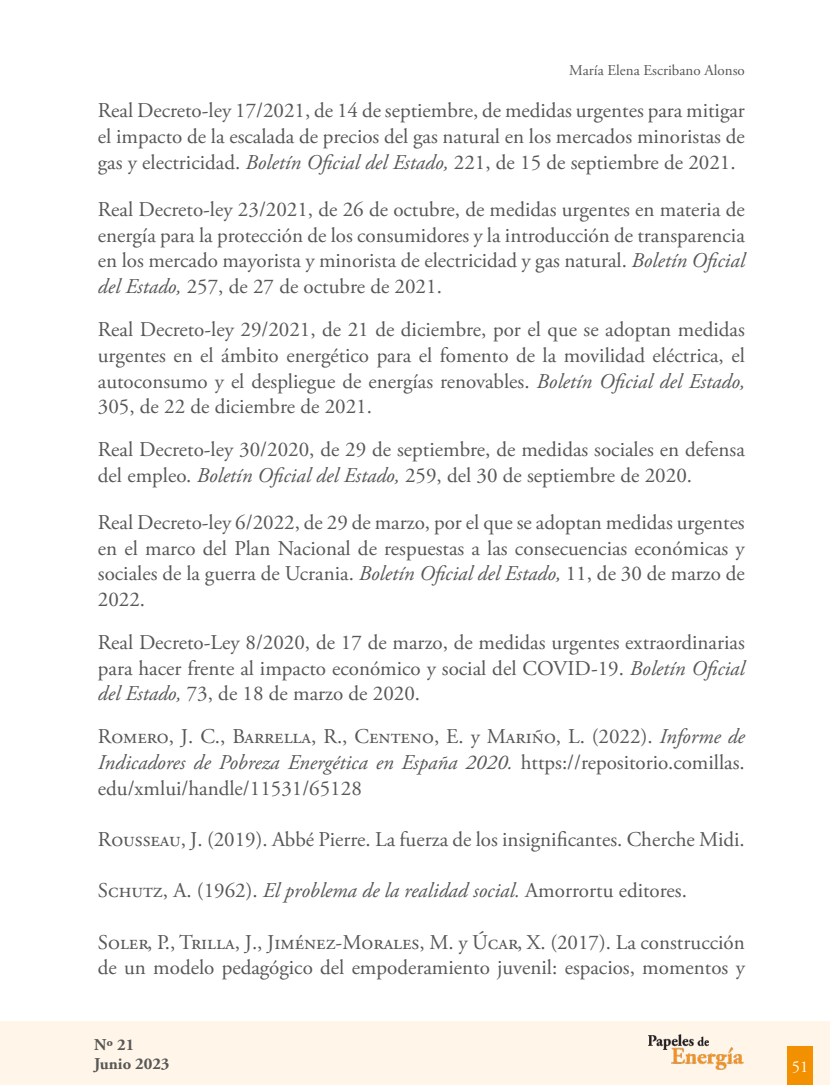
<style>
.page{position:relative;width:830px;height:1085px;background:#fff}
.page>*{position:absolute;margin:0;border:0;box-sizing:border-box;transform-origin:0 0}
.t1{font:21px/25.8px "Adobe Garamond Pro";color:#575756;text-align:justify}
.t2{font:700 16.5px/19.8px "Adobe Garamond Pro";color:#575756}
.t3{font:16.5px "Adobe Garamond Pro";color:#fff}
.t4{font:15px "Adobe Garamond Pro";color:#575756}
.s1{font-style:italic}
</style>
<div class="page">
<div style="left:0;top:1020px;width:829px;height:64px;background:#fff5e9"></div>
<img style="left:648px;top:1034px;width:95px;height:35px">
<div style="left:787px;top:1046px;width:25px;height:38px;background:#f39000"></div>
<p class="t4" style="left:569px;top:62px;width:177px">María Elena Escribano Alonso</p>
<p class="t1" style="left:98px;top:98px;width:648px">Real Decreto-ley 17/2021, de 14 de septiembre, de medidas urgentes para mitigar el impacto de la escalada de precios del gas natural en los mercados minoristas de gas y electricidad. <span class="s1">Boletín Oficial del Estado,</span> 221, de 15 de septiembre de 2021.</p>
<p class="t1" style="left:98px;top:197px;width:648px">Real Decreto-ley 23/2021, de 26 de octubre, de medidas urgentes en materia de energía para la protección de los consumidores y la introducción de transparencia en los mercado mayorista y minorista de electricidad y gas natural. <span class="s1">Boletín Oficial del Estado,</span> 257, de 27 de octubre de 2021.</p>
<p class="t1" style="left:98px;top:317px;width:648px">Real Decreto-ley 29/2021, de 21 de diciembre, por el que se adoptan medidas urgentes en el ámbito energético para el fomento de la movilidad eléctrica, el autoconsumo y el despliegue de energías renovables. <span class="s1">Boletín Oficial del Estado, </span>305, de 22 de diciembre de 2021.</p>
<p class="t1" style="left:98px;top:437px;width:648px">Real Decreto-ley 30/2020, de 29 de septiembre, de medidas sociales en defensa del empleo. <span class="s1">Boletín Oficial del Estado,</span> 259, del 30 de septiembre de 2020.</p>
<p class="t1" style="left:98px;top:510px;width:648px">Real Decreto-ley 6/2022, de 29 de marzo, por el que se adoptan medidas urgentes en el marco del Plan Nacional de respuestas a las consecuencias económicas y sociales de la guerra de Ucrania. <span class="s1">Boletín Oficial del Estado,</span> 11, de 30 de marzo de 2022.</p>
<p class="t1" style="left:98px;top:630px;width:648px">Real Decreto-Ley 8/2020, de 17 de marzo, de medidas urgentes extraordinarias para hacer frente al impacto económico y social del COVID-19. <span class="s1">Boletín Oficial del Estado,</span> 73, de 18 de marzo de 2020.</p>
<p class="t1" style="left:98px;top:724px;width:648px">Romero, J. C., Barrella, R., Centeno, E. y Mariño, L. (2022). <span class="s1">Informe de Indicadores de Pobreza Energética en España 2020.</span> https://repositorio.comillas. edu/xmlui/handle/11531/65128</p>
<p class="t1" style="left:98px;top:827px;width:648px">Rousseau, J. (2019). Abbé Pierre. La fuerza de los insignificantes. Cherche Midi.</p>
<p class="t1" style="left:98px;top:878px;width:590px">Schutz, A. (1962). <span class="s1">El problema de la realidad social.</span> Amorrortu editores.</p>
<p class="t1" style="left:98px;top:929px;width:648px">Soler, P., Trilla, J., Jiménez-Morales, M. y Úcar, X. (2017). La construcción de un modelo pedagógico del empoderamiento juvenil: espacios, momentos y</p>
<p class="t2" style="left:94px;top:1034px;width:77px">Nº 21<br>Junio 2023</p>
<p class="t3" style="left:791px;top:1056px;width:18px">51</p>
</div>
